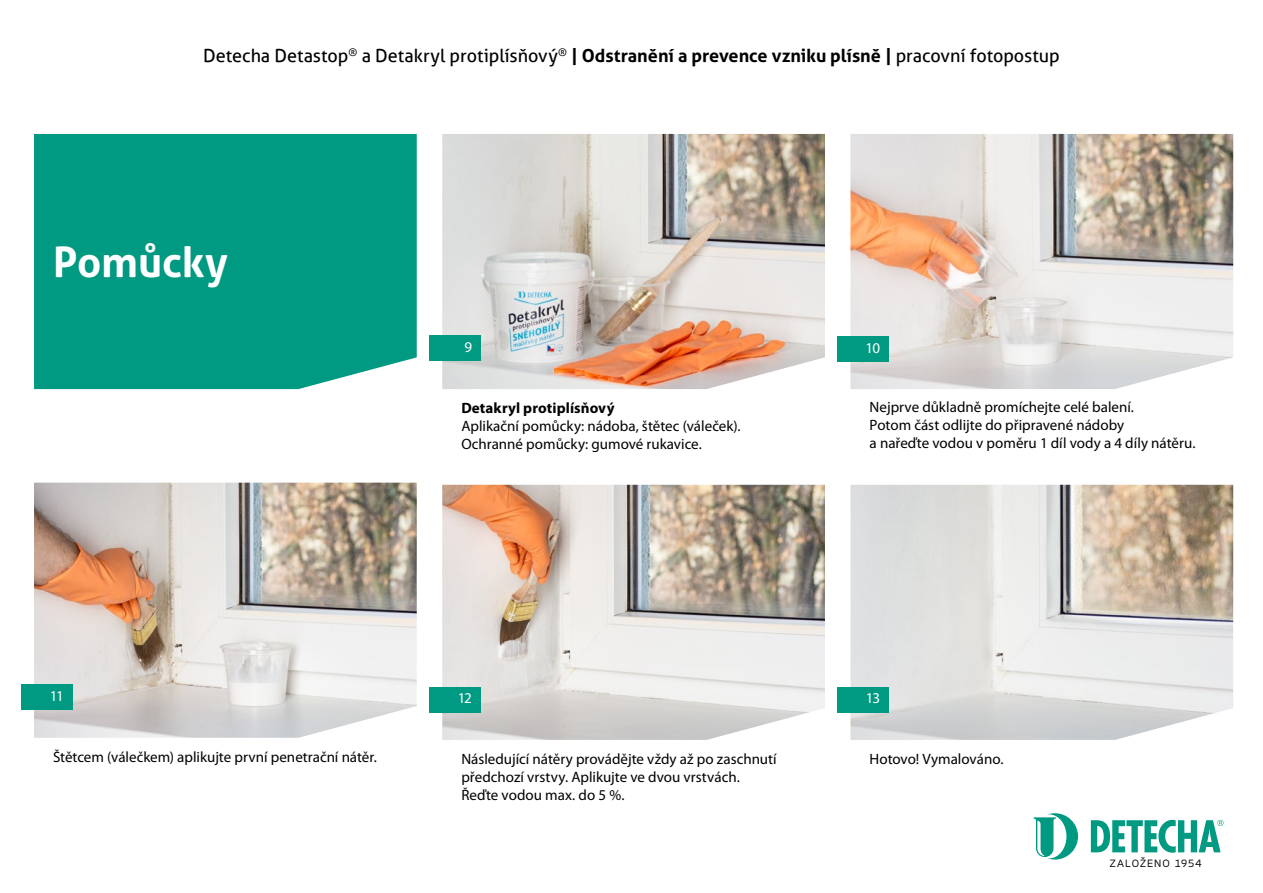
<style>
.page{position:relative;width:1263px;height:893px;background:#fff}
.page>*{position:absolute;margin:0;border:0;box-sizing:border-box;transform-origin:0 0}
.t1{font:700 42px "Aller";color:#fff}
.t2{font:18px "Aller";letter-spacing:-.005em;color:#000}
.t3{font:15px/18px "Myriad Pro";color:#000}
.t4{font:700 15px "Myriad Pro";letter-spacing:.005em;color:#000}
.t5{font:15px "Myriad Pro";letter-spacing:-.07em;color:#fff}
.t6{font:300 10.95px "Allotrope";letter-spacing:.095em;color:#000}
.s1{font-weight:700}
</style>
<div class="page">
<img style="left:34px;top:483px;width:383px;height:255px">
<div style="left:21px;top:685px;width:51px;height:25px;background:#009982"></div>
<img style="left:442px;top:485px;width:383px;height:255px">
<div style="left:429px;top:687px;width:51px;height:25px;background:#009982"></div>
<img style="left:850px;top:485px;width:383px;height:255px">
<div style="left:838px;top:687px;width:51px;height:25px;background:#009982"></div>
<img style="left:850px;top:134px;width:383px;height:255px">
<div style="left:838px;top:336px;width:51px;height:25px;background:#009982"></div>
<img style="left:442px;top:134px;width:383px;height:255px">
<div style="left:34px;top:134px;width:383px;height:255px;background:#009982"></div>
<svg style="left:1033px;top:813px;width:45px;height:46px"></svg>
<svg style="left:1091px;top:820px;width:132px;height:33px"></svg>
<div style="left:429px;top:335px;width:51px;height:26px;background:#009982"></div>
<p class="t2" style="left:203px;top:44px;width:858px">Detecha Detastop<sup>®</sup> a Detakryl protiplísňový<sup>®</sup> <span class="s1">| Odstranění a prevence vzniku plísně |</span> pracovní fotopostup</p>
<p class="t1" style="left:53px;top:236px;width:176px">Pomůcky</p>
<p class="t5" style="left:464px;top:339px;width:9px">9</p>
<p class="t4" style="left:461px;top:400px;width:155px">Detakryl protiplísňový</p>
<p class="t3" style="left:461px;top:417px;width:281px">Aplikační pomůcky: nádoba, štětec (váleček).</p>
<p class="t3" style="left:461px;top:435px;width:242px">Ochranné pomůcky: gumové rukavice.</p>
<p class="t5" style="left:865px;top:339px;width:16px">10</p>
<p class="t3" style="left:870px;top:399px;width:266px">Nejprve důkladně promíchejte celé balení.</p>
<p class="t3" style="left:870px;top:417px;width:256px">Potom část odlijte do připravené nádoby</p>
<p class="t3" style="left:870px;top:435px;width:327px">a nařeďte vodou v poměru 1 díl vody a 4 díly nátěru.</p>
<p class="t5" style="left:50px;top:688px;width:15px">11</p>
<p class="t3" style="left:53px;top:748px;width:325px">Štětcem (válečkem) aplikujte první penetrační nátěr.</p>
<p class="t5" style="left:458px;top:690px;width:16px">12</p>
<p class="t3" style="left:461px;top:750px;width:317px">Následující nátěry provádějte vždy až po zaschnutí předchozí vrstvy. Aplikujte ve dvou vrstvách.</p>
<p class="t3" style="left:461px;top:786px;width:165px">Řeďte vodou max. do 5 %.</p>
<p class="t5" style="left:866px;top:690px;width:16px">13</p>
<p class="t3" style="left:870px;top:750px;width:135px">Hotovo! Vymalováno.</p>
<p class="t6" style="left:1110px;top:856px;width:93px">ZALOŽENO 1954</p>
</div>
